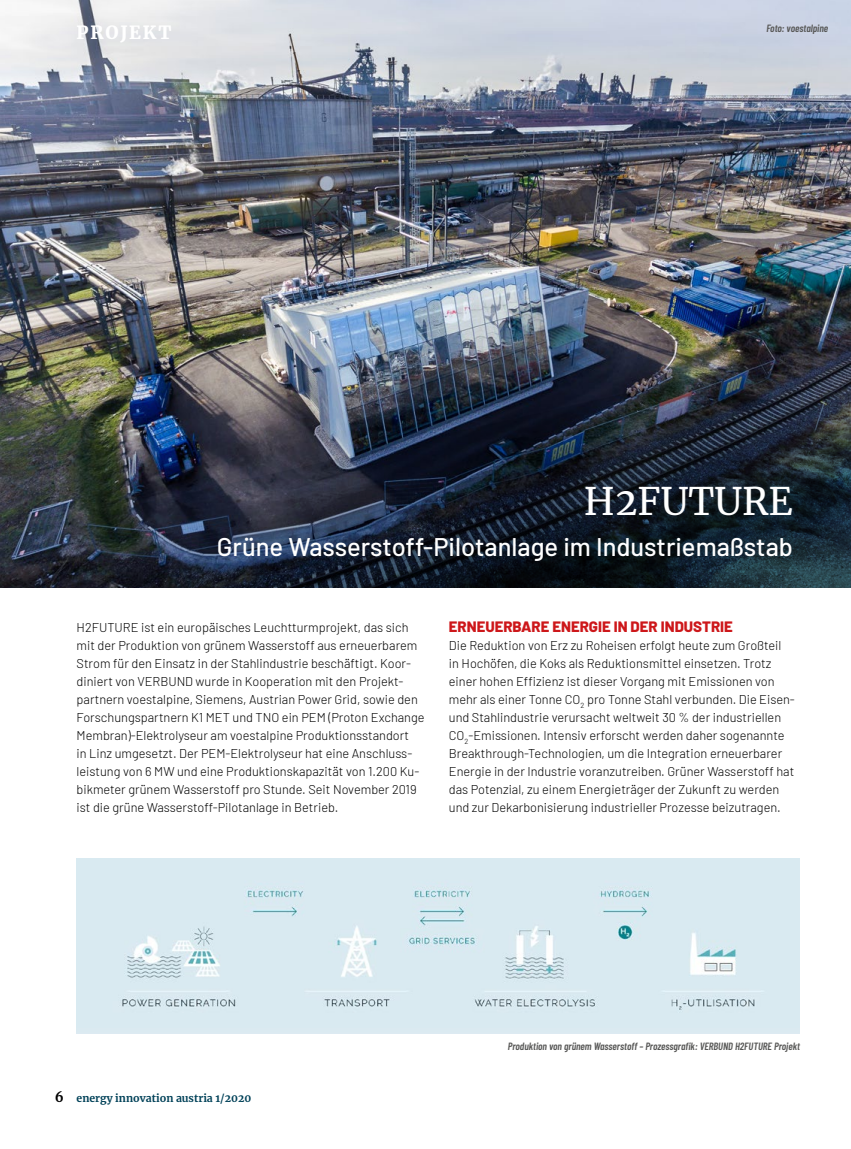
<style>
.page{position:relative;width:851px;height:1149px;background:#fff}
.page>*{position:absolute;margin:0;border:0;box-sizing:border-box;transform-origin:0 0}
.H1_Headline_schwarz{font:37.5px "Merriweather";color:#fff}
.H2_Headline_schwarz{font:500 25.5px "Barlow";color:#fff}
.Kapitel_links_grau{font:900 18px "Merriweather";letter-spacing:.1em;color:#fff}
.Zwischentitel_ROT{font:800 15px "Barlow";color:#cd171a}
.t1{font:700 13.5px "Merriweather";color:#000}
.Fliesstext_schwarz{font:300 12.75px/18px "Barlow";color:#000}
.Bildtext_links{font:italic 600 10.5px "Barlow Condensed";color:#575756}
.t2{font:700 10.5px "Merriweather";color:#004158}
</style>
<div class="page">
<img style="left:0;top:0;width:850px;height:342px">
<img style="left:0;top:342px;width:850px;height:245px">
<img style="left:77px;top:858px;width:722px;height:174px">
<p class="Kapitel_links_grau" style="left:77px;top:20px;width:96px">PROJEKT</p>
<p class="Bildtext_links" style="left:766px;top:21px;width:63px">Foto: voestalpine</p>
<p class="H1_Headline_schwarz" style="left:584px;top:475px;width:210px">H2FUTURE</p>
<p class="H2_Headline_schwarz" style="left:217px;top:528px;width:577px">Grüne Wasserstoff-Pilotanlage im Industriemaßstab</p>
<p class="Fliesstext_schwarz" style="left:77px;top:617px;width:349px">H2FUTURE ist ein europäisches Leuchtturmprojekt, das sich mit der Produktion von grünem Wasserstoff aus erneuerbarem Strom für den Einsatz in der Stahlindustrie beschäftigt. Koor&shy;diniert von VERBUND wurde in Kooperation mit den Projekt&shy;partnern voestalpine, Siemens, Austrian Power Grid, sowie den Forschungspartnern K1 MET und TNO ein PEM (Proton Exchange Membran)-Elektrolyseur am voestalpine Produktionsstandort<br>in Linz umgesetzt. Der PEM-Elektrolyseur hat eine Anschluss&shy;leistung von 6 MW und eine Produktionskapazität von 1.200 Ku&shy;bikmeter grünem Wasserstoff pro Stunde. Seit November 2019 ist die grüne Wasserstoff-Pilotanlage in Betrieb.</p>
<p class="Zwischentitel_ROT" style="left:449px;top:615px;width:285px">ERNEUERBARE ENERGIE IN DER INDUSTRIE</p>
<p class="Fliesstext_schwarz" style="left:449px;top:635px;width:347px">Die Reduktion von Erz zu Roheisen erfolgt heute zum Großteil<br>in Hochöfen, die Koks als Reduktionsmittel einsetzen. Trotz einer hohen Effizienz ist dieser Vorgang mit Emissionen von mehr als einer Tonne CO<sub>2</sub> pro Tonne Stahl verbunden. Die Eisen&shy;und Stahlindustrie verursacht weltweit 30 % der industriellen CO<sub>2</sub>-Emissionen. Intensiv erforscht werden daher sogenannte Breakthrough-Technologien, um die Integration erneuerbarer Energie in der Industrie voranzutreiben. Grüner Wasserstoff hat das Potenzial, zu einem Energieträger der Zukunft zu werden und zur Dekarbonisierung industrieller Prozesse beizutragen.</p>
<p class="t1" style="left:55px;top:1087px;width:11px">6</p>
<p class="t2" style="left:77px;top:1090px;width:176px">energy innovation austria 1/2020</p>
<p class="Bildtext_links" style="left:507px;top:1037px;width:294px">Produktion von grünem Wasserstoff – Prozessgrafik: VERBUND H2FUTURE Projekt</p>
</div>
